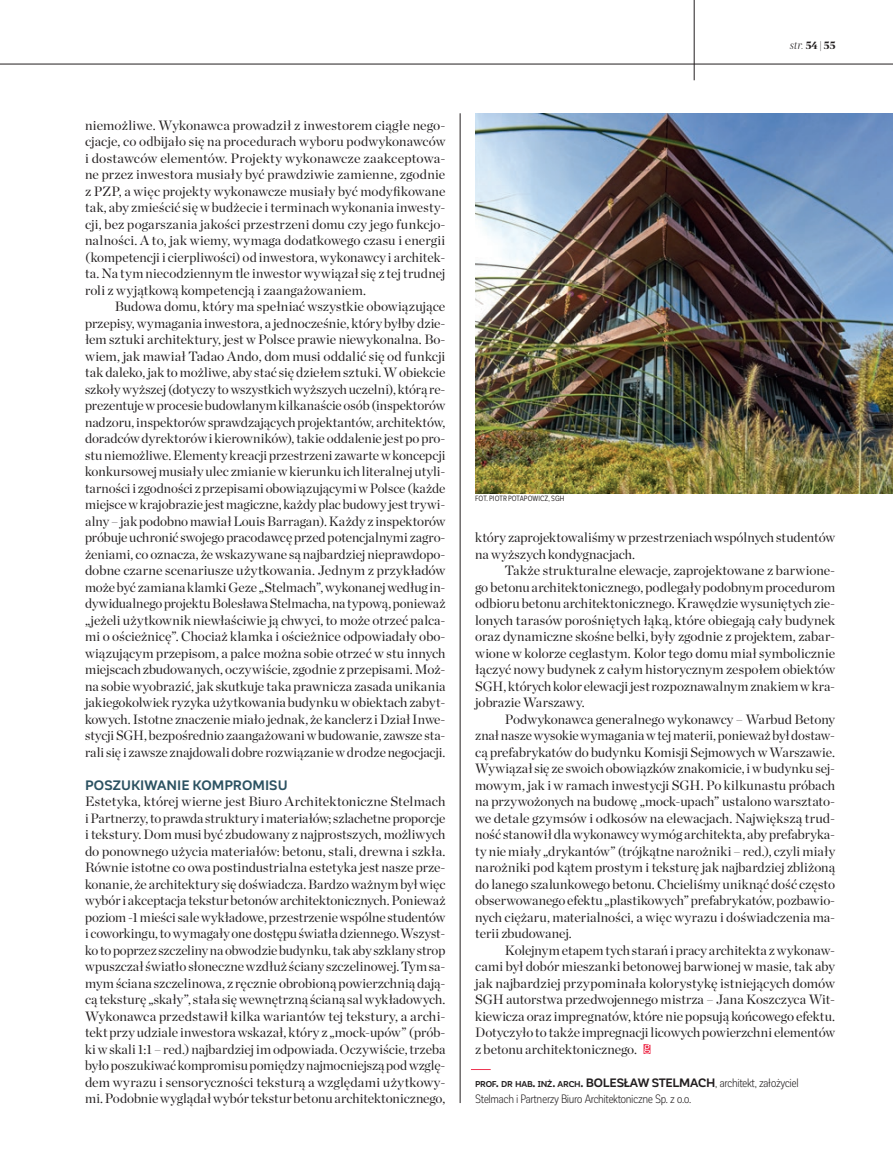
<style>
.page{position:relative;width:893px;height:1161px;background:#fff}
.page>*{position:absolute;margin:0;border:0;box-sizing:border-box;transform-origin:0 0}
.t1{font:13.5px/16.5px "Chronicle Display";color:#231f20;text-align:justify}
.t2{font:700 13.5px "Corporative Sans";letter-spacing:.005em;color:#2c5262}
.t3{font:12px/16.5px "Corporative Sans Cnd";letter-spacing:-.04em;color:#231f20}
.t4{font:italic 300 10.5px "Praho Pro";color:#231f20}
.t5{font:7.5px "Corporative Sans Cnd";letter-spacing:.005em;color:#231f20}
.s1{font-weight:700;font-style:normal}
.s2{font-style:normal}
.s3{font-family:"Corporative Sans Alt";font-weight:700;font-size:8.4px}
.s4{font-family:"Corporative Sans Alt";font-weight:700}
</style>
<div class="page">
<svg style="left:471px;top:1069px;width:20px;height:1px"></svg>
<svg style="left:643px;top:1044px;width:7px;height:10px"></svg>
<img style="left:475px;top:113px;width:418px;height:380px">
<hr style="left:460px;top:113px;width:1px;height:990px;background:#231f20">
<hr style="left:0;top:64px;width:893px;height:1px;background:#231f20">
<hr style="left:694px;top:0;width:1px;height:80px;background:#231f20">
<p class="t1" style="left:85px;top:116px;width:362px">niemożliwe. Wykonawca prowadził z inwestorem ciągłe nego&shy;cjacje, co odbijało się na procedurach wyboru podwykonawców i dostawców elementów. Projekty wykonawcze zaakceptowa&shy;ne przez inwestora musiały być prawdziwie zamienne, zgodnie z PZP, a więc projekty wykonawcze musiały być modyfikowane tak, aby zmieścić się w budżecie iterminach wykonania inwesty&shy;cji, bez pogarszania jakości przestrzeni domu czy jego funkcjo&shy;nalności. A to, jak wiemy, wymaga dodatkowego czasu i energii (kompetencji i cierpliwości) od inwestora, wykonawcy i architek&shy;ta. Na tym niecodziennym tle inwestor wywiązał się z tej trudnej roli z wyjątkową kompetencją i zaangażowaniem.</p>
<p class="t1" style="left:85px;top:297px;width:362px;text-indent:30px">Budowa domu, który ma spełniać wszystkie obowiązujące przepisy, wymagania inwestora, a jednocześnie, który byłby dzie&shy;łem sztuki architektury, jest w Polsce prawie niewykonalna. Bo&shy;wiem, jak mawiał Tadao Ando, dom musi oddalić się od funkcji tak daleko, jak to możliwe, aby stać się dziełem sztuki. Wobiekcie szkoły wyższej (dotyczy to wszystkich wyższych uczelni), którą re&shy;prezentuje wprocesie budowlanym kilkanaście osób (inspektorów nadzoru, inspektorów sprawdzających projektantów, architektów, doradców dyrektorów i kierowników), takie oddalenie jest po pro&shy;stu niemożliwe. Elementy kreacji przestrzeni zawarte wkoncepcji konkursowej musiały ulec zmianie wkierunku ich literalnej utyli&shy;tarności i zgodności z przepisami obowiązującymi wPolsce (każde miejsce wkrajobrazie jest magiczne, każdy plac budowy jest trywi&shy;alny – jak podobno mawiał Louis Barragan). Każdy z inspektorów próbuje uchronić swojego pracodawcę przed potencjalnymi zagro&shy;żeniami, co oznacza, że wskazywane są najbardziej nieprawdopo&shy;dobne czarne scenariusze użytkowania. Jednym z przykładów może być zamiana klamki Geze „Stelmach”, wykonanej według in&shy;dywidualnego projektu Bolesława Stelmacha, na typową, ponieważ „jeżeli użytkownik niewłaściwie ją chwyci, to może otrzeć palca&shy;mi o ościeżnicę”. Chociaż klamka i ościeżnice odpowiadały obo&shy;wiązującym przepisom, a palce można sobie otrzeć w stu innych miejscach zbudowanych, oczywiście, zgodnie z przepisami. Moż&shy;na sobie wyobrazić, jak skutkuje taka prawnicza zasada unikania jakiegokolwiek ryzyka użytkowania budynku w obiektach zabyt&shy;kowych. Istotne znaczenie miało jednak, że kanclerz iDział Inwe&shy;stycji SGH, bezpośrednio zaangażowani wbudowanie, zawsze sta&shy;rali się i zawsze znajdowali dobre rozwiązanie wdrodze negocjacji.</p>
<p class="t2" style="left:85px;top:778px;width:204px">POSZUKIWANIE KOMPROMISU</p>
<p class="t1" style="left:85px;top:792px;width:362px">Estetyka, której wierne jest Biuro Architektoniczne Stelmach iPartnerzy, to prawda struktury imateriałów; szlachetne proporcje i tekstury. Dom musi być zbudowany z najprostszych, możliwych do ponownego użycia materiałów: betonu, stali, drewna i szkła.<br>Równie istotne co owa postindustrialna estetyka jest nasze prze&shy;konanie, że architektury się doświadcza. Bardzo ważnym był więc wybór i akceptacja tekstur betonów architektonicznych. Ponieważ poziom -1 mieści sale wykładowe, przestrzenie wspólne studentów i coworkingu, to wymagały one dostępu światła dziennego. Wszyst&shy;ko to poprzez szczeliny na obwodzie budynku, tak aby szklany strop wpuszczał światło słoneczne wzdłuż ściany szczelinowej. Tym sa&shy;mym ściana szczelinowa, z ręcznie obrobioną powierzchnią dają&shy;cą teksturę „skały”, stała się wewnętrzną ścianą sal wykładowych.<br>Wykonawca przedstawił kilka wariantów tej tekstury, a archi&shy;tekt przy udziale inwestora wskazał, który z „mock-upów” (prób&shy;ki w skali 1:1 – red.) najbardziej im odpowiada. Oczywiście, trzeba było poszukiwać kompromisu pomiędzy najmocniejszą pod wzglę&shy;dem wyrazu i sensoryczności teksturą a względami użytkowy&shy;mi. Podobnie wyglądał wybór tekstur betonu architektonicznego,</p>
<p class="t5" style="left:475px;top:494px;width:91px">FOT. PIOTR POTAPOWICZ, SGH</p>
<p class="t4" style="left:790px;top:36px;width:47px">str. <span class="s1">54</span> <span class="s2">|</span> <span class="s1">55</span></p>
<p class="t1" style="left:475px;top:528px;width:361px">który zaprojektowaliśmy w przestrzeniach wspólnych studentów na wyższych kondygnacjach.</p>
<p class="t1" style="left:475px;top:561px;width:361px;text-indent:30px">Także strukturalne elewacje, zaprojektowane z barwione&shy;go betonu architektonicznego, podlegały podobnym procedurom odbioru betonu architektonicznego. Krawędzie wysuniętych zie&shy;lonych tarasów porośniętych łąką, które obiegają cały budynek oraz dynamiczne skośne belki, były zgodnie z projektem, zabar&shy;wione w kolorze ceglastym. Kolor tego domu miał symbolicznie łączyć nowy budynek z całym historycznym zespołem obiektów SGH, których kolor elewacji jest rozpoznawalnym znakiem wkra&shy;jobrazie Warszawy.</p>
<p class="t1" style="left:475px;top:710px;width:361px;text-indent:30px">Podwykonawca generalnego wykonawcy – Warbud Betony znał nasze wysokie wymagania wtej materii, ponieważ był dostaw&shy;cą prefabrykatów do budynku Komisji Sejmowych w Warszawie.<br>Wywiązał się ze swoich obowiązków znakomicie, iwbudynku sej&shy;mowym, jak i w ramach inwestycji SGH. Po kilkunastu próbach na przywożonych na budowę „mock-upach” ustalono warsztato&shy;we detale gzymsów i odkosów na elewacjach. Największą trud&shy;ność stanowił dla wykonawcy wymóg architekta, aby prefabryka&shy;ty nie miały „drykantów” (trójkątne narożniki – red.), czyli miały narożniki pod kątem prostym i teksturę jak najbardziej zbliżoną do lanego szalunkowego betonu. Chcieliśmy uniknąć dość często obserwowanego efektu „plastikowych” prefabrykatów, pozbawio&shy;nych ciężaru, materialności, a więc wyrazu i doświadczenia ma&shy;terii zbudowanej.</p>
<p class="t1" style="left:475px;top:941px;width:361px;text-indent:30px">Kolejnym etapem tych starań i pracy architekta z wykonaw&shy;cami był dobór mieszanki betonowej barwionej w masie, tak aby jak najbardziej przypominała kolorystykę istniejących domów SGH autorstwa przedwojennego mistrza – Jana Koszczyca Wit&shy;kiewicza oraz impregnatów, które nie popsują końcowego efektu.<br>Dotyczyło to także impregnacji licowych powierzchni elementów z betonu architektonicznego.</p>
<p class="t3" style="left:475px;top:1074px;width:325px"><span class="s3">PROF</span><span class="s4">.</span> <span class="s3">DR HAB</span><span class="s4">.</span> <span class="s3">INŻ</span><span class="s4">.</span> <span class="s3">ARCH</span><span class="s4">.</span> <span class="s4">BOLESŁAW STELMACH</span>, architekt, założyciel<br>Stelmach i Partnerzy Biuro Architektoniczne Sp. z o.o.</p>
</div>
